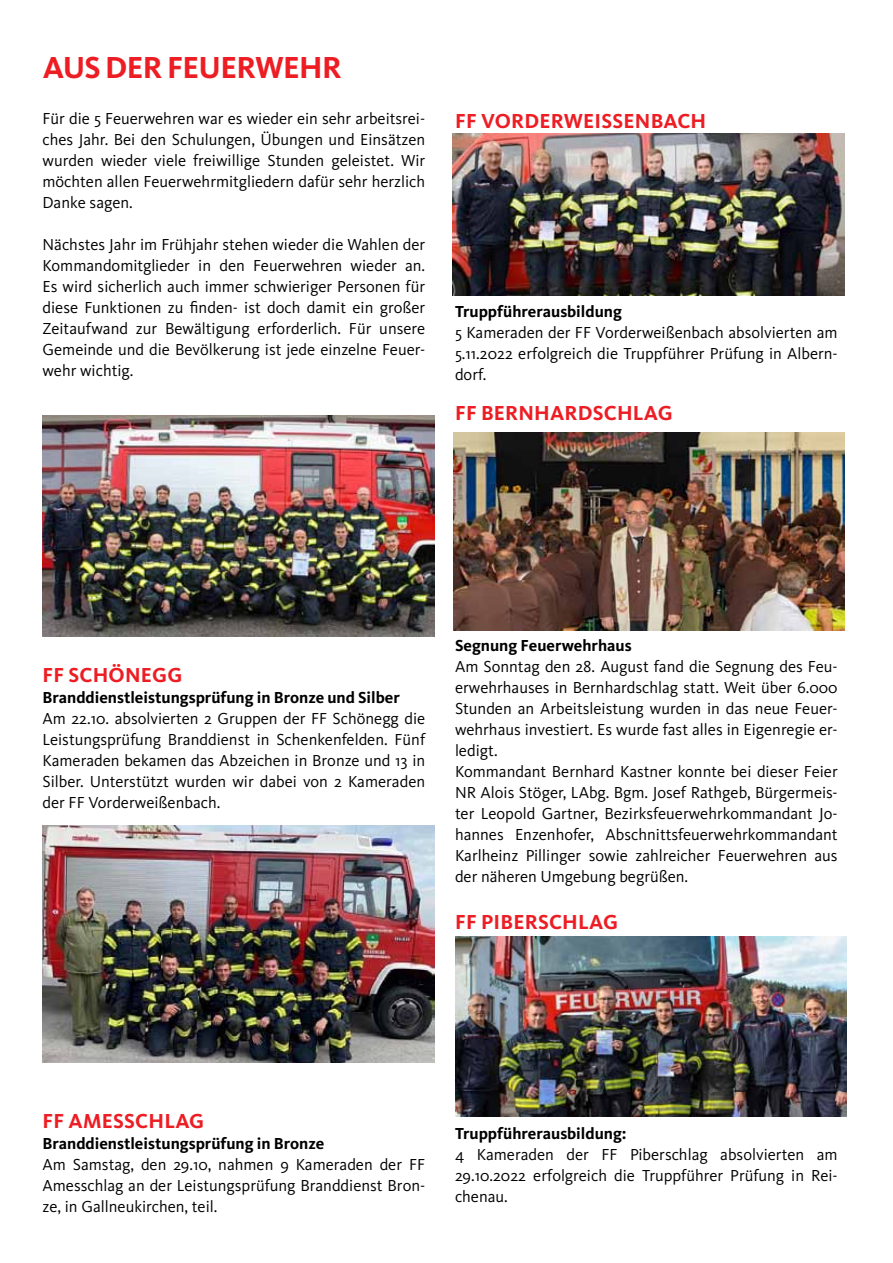
<style>
.page{position:relative;width:893px;height:1263px;background:#fff}
.page>*{position:absolute;margin:0;border:0;box-sizing:border-box;transform-origin:0 0}
.t1{font:700 31.5px "Kievit OT";letter-spacing:-.02em;color:#ed1d24}
.t2{font:700 21px "Kievit OT";letter-spacing:.01em;color:#ed1d24}
.t3{font:16.5px/21px "Kievit OT";color:#000;text-align:justify}
.t4{font:700 16.5px "Kievit OT";color:#000}
</style>
<div class="page">
<img style="left:43px;top:415px;width:391px;height:221px">
<img style="left:453px;top:133px;width:392px;height:162px">
<img style="left:43px;top:825px;width:391px;height:237px">
<img style="left:453px;top:432px;width:392px;height:198px">
<img style="left:455px;top:937px;width:392px;height:179px">
<h1 class="t1" style="left:43px;top:49px;width:293px">Aus der Feuerwehr</h1>
<p class="t3" style="left:43px;top:108px;width:384px">Für die 5 Feuerwehren war es wieder ein sehr arbeitsrei&shy;ches Jahr. Bei den Schulungen, Übungen und Einsätzen wurden wieder viele freiwillige Stunden geleistet. Wir möchten allen Feuerwehrmitgliedern dafür sehr herzlich Danke sagen.</p>
<p class="t3" style="left:43px;top:234px;width:384px">Nächstes Jahr im Frühjahr stehen wieder die Wahlen der Kommandomitglieder in den Feuerwehren wieder an.<br>Es wird sicherlich auch immer schwieriger Personen für diese Funktionen zu finden- ist doch damit ein großer Zeitaufwand zur Bewältigung erforderlich. Für unsere Gemeinde und die Bevölkerung ist jede einzelne Feuer&shy;wehr wichtig.</p>
<p class="t2" style="left:455px;top:108px;width:253px">FF VorderweiSSenbach</p>
<p class="t4" style="left:455px;top:301px;width:168px">Truppführerausbildung</p>
<p class="t3" style="left:455px;top:322px;width:384px">5 Kameraden der FF Vorderweißenbach absolvierten am 5.11.2022 erfolgreich die Truppführer Prüfung in Albern&shy;dorf.</p>
<p class="t2" style="left:455px;top:401px;width:219px">FF Bernhardschlag</p>
<p class="t2" style="left:43px;top:663px;width:141px">FF Schönegg</p>
<p class="t4" style="left:43px;top:688px;width:359px">Branddienstleistungsprüfung in Bronze und Silber</p>
<p class="t3" style="left:43px;top:708px;width:384px">Am 22.10. absolvierten 2 Gruppen der FF Schönegg die Leistungsprüfung Branddienst in Schenkenfelden. Fünf Kameraden bekamen das Abzeichen in Bronze und 13 in Silber. Unterstützt wurden wir dabei von 2 Kameraden der FF Vorderweißenbach.</p>
<p class="t4" style="left:455px;top:636px;width:178px">Segnung Feuerwehrhaus</p>
<p class="t3" style="left:455px;top:656px;width:384px;text-align:left">Am Sonntag den 28. August fand die Segnung des Feu&shy;erwehrhauses in Bernhardschlag statt. Weit über 6.000<br>Stunden an Arbeitsleistung wurden in das neue Feuer&shy;wehrhaus investiert. Es wurde fast alles in Eigenregie er&shy;ledigt.<br>Kommandant Bernhard Kastner konnte bei dieser Feier NR Alois Stöger, LAbg. Bgm. Josef Rathgeb, Bürgermeis&shy;ter Leopold Gartner, Bezirksfeuerwehrkommandant Jo&shy;hannes Enzenhofer, Abschnittsfeuerwehrkommandant Karlheinz Pillinger sowie zahlreicher Feuerwehren aus der näheren Umgebung begrüßen.</p>
<p class="t2" style="left:455px;top:909px;width:164px">FF Piberschlag</p>
<p class="t2" style="left:43px;top:1108px;width:163px">FF Amesschlag</p>
<p class="t4" style="left:43px;top:1133px;width:283px">Branddienstleistungsprüfung in Bronze</p>
<p class="t3" style="left:43px;top:1154px;width:384px">Am Samstag, den 29.10, nahmen 9 Kameraden der FF Amesschlag an der Leistungsprüfung Branddienst Bron&shy;ze, in Gallneukirchen, teil.</p>
<p class="t4" style="left:455px;top:1123px;width:173px">Truppführerausbildung:</p>
<p class="t3" style="left:455px;top:1144px;width:384px">4 Kameraden der FF Piberschlag absolvierten am 29.10.2022 erfolgreich die Truppführer Prüfung in Rei&shy;chenau.</p>
</div>
